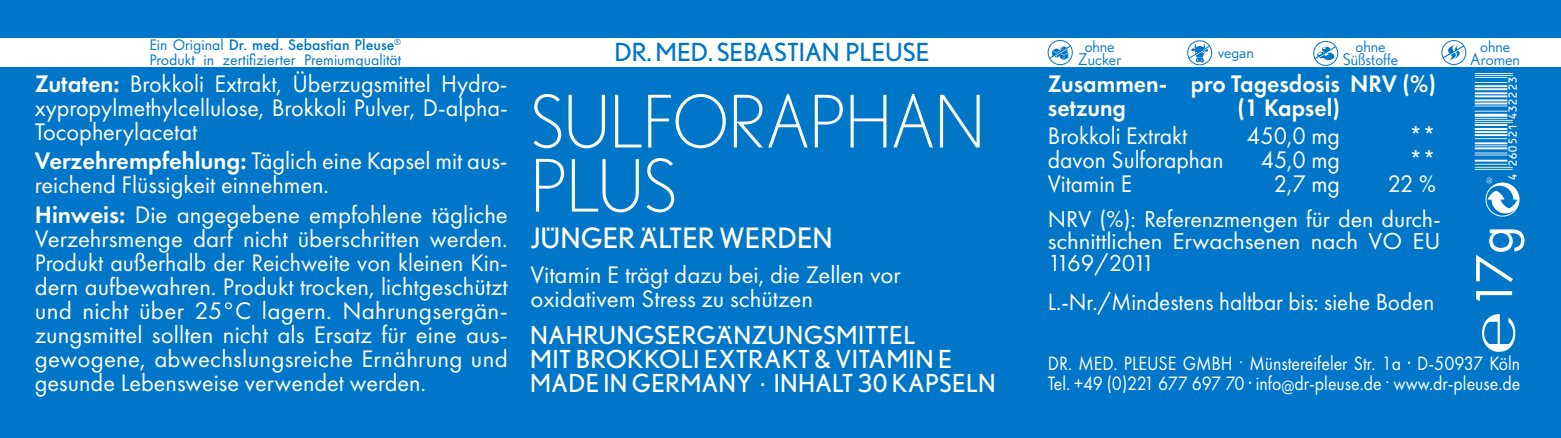
<style>
.page{position:relative;width:1561px;height:438px;background:#fff}
.page>*{position:absolute;margin:0;border:0;box-sizing:border-box;transform-origin:0 0}
.t1{font:300 72px/64px "Nobel";letter-spacing:-.01em;color:#fff}
.t2{font:54px "Futura PT";color:#fff}
.t3{font:28px "Nobel";color:#fff}
.t4{font:24.8px/24px "Futura PT";color:#fff;text-align:justify}
.t5{font:24.8px/24px "Nobel";letter-spacing:.015em;color:#fff}
.t6{font:24.8px "Futura PT";color:#fff;scale:.95 1}
.t7{font:600 24.8px "Futura PT";color:#fff;scale:.95 1}
.t8{font:24.8px "Nobel";color:#0076c8}
.t9{font:24.4px "Futura PT";color:#fff;scale:.95 1}
.t10{font:24px/22px "Futura PT";letter-spacing:-.005em;color:#fff;text-align:justify}
.t11{font:20px/20px "Futura PT";color:#fff;scale:.89 1}
.t12{font:16px "Futura PT";color:#0076c8}
.t13{font:16px/13.2px "Nobel";color:#0076c8;text-align:center}
.t14{font:500 16px "Futura PT";color:#0076c8}
.t15{font:11.2px "OCRB Std";letter-spacing:-.085em;color:#fff}
.s1{font-weight:400}
.s2{font-weight:600}
.s3{font-family:"Nobel"}
</style>
<div class="page">
<div style="left:0;top:0;width:1561px;height:437px;background:#0076c8"></div>
<img style="left:1482px;top:314px;width:33px;height:38px">
<div style="left:1486px;top:182px;width:33px;height:34px;border:1px solid #fff;border-radius:50%"></div>
<svg style="left:1486px;top:177px;width:34px;height:37px"></svg>
<hr style="left:1475px;top:73px;width:38px;height:1px;background:#fff">
<hr style="left:1475px;top:75px;width:38px;height:1px;background:#fff">
<hr style="left:1475px;top:77px;width:32px;height:1px;background:#fff">
<hr style="left:1475px;top:82px;width:32px;height:1px;background:#fff">
<hr style="left:1475px;top:85px;width:32px;height:2px;background:#fff">
<hr style="left:1475px;top:88px;width:32px;height:2px;background:#fff">
<hr style="left:1475px;top:92px;width:32px;height:2px;background:#fff">
<hr style="left:1475px;top:95px;width:32px;height:2px;background:#fff">
<hr style="left:1475px;top:99px;width:32px;height:2px;background:#fff">
<hr style="left:1475px;top:102px;width:32px;height:2px;background:#fff">
<hr style="left:1475px;top:105px;width:32px;height:1px;background:#fff">
<hr style="left:1475px;top:111px;width:32px;height:1px;background:#fff">
<hr style="left:1475px;top:114px;width:32px;height:3px;background:#fff">
<hr style="left:1475px;top:118px;width:32px;height:1px;background:#fff">
<hr style="left:1475px;top:120px;width:38px;height:1px;background:#fff">
<hr style="left:1475px;top:122px;width:38px;height:1px;background:#fff">
<hr style="left:1475px;top:124px;width:32px;height:2px;background:#fff">
<hr style="left:1475px;top:128px;width:32px;height:2px;background:#fff">
<hr style="left:1475px;top:131px;width:32px;height:2px;background:#fff">
<hr style="left:1475px;top:134px;width:32px;height:2px;background:#fff">
<hr style="left:1475px;top:138px;width:32px;height:1px;background:#fff">
<hr style="left:1475px;top:142px;width:32px;height:2px;background:#fff">
<hr style="left:1475px;top:145px;width:32px;height:1px;background:#fff">
<hr style="left:1475px;top:147px;width:32px;height:2px;background:#fff">
<hr style="left:1475px;top:152px;width:32px;height:1px;background:#fff">
<hr style="left:1475px;top:154px;width:32px;height:1px;background:#fff">
<hr style="left:1475px;top:159px;width:32px;height:2px;background:#fff">
<hr style="left:1475px;top:164px;width:32px;height:1px;background:#fff">
<hr style="left:1475px;top:167px;width:38px;height:1px;background:#fff">
<hr style="left:1475px;top:169px;width:38px;height:1px;background:#fff">
<div style="left:0;top:39px;width:1561px;height:28px;background:#fff"></div>
<svg style="left:1049px;top:45px;width:23px;height:15px"></svg>
<div style="left:1048px;top:40px;width:25px;height:25px;border:1px solid #0076c8;border-radius:50%"></div>
<svg style="left:1442px;top:44px;width:23px;height:16px"></svg>
<div style="left:1441px;top:40px;width:25px;height:25px;border:1px solid #0076c8;border-radius:50%"></div>
<svg style="left:1313px;top:45px;width:24px;height:16px"></svg>
<div style="left:1313px;top:41px;width:25px;height:25px;border:1px solid #0076c8;border-radius:50%"></div>
<svg style="left:1187px;top:43px;width:24px;height:19px"></svg>
<div style="left:1187px;top:40px;width:25px;height:25px;border:1px solid #0076c8;border-radius:50%"></div>
<p class="t14" style="left:149px;top:35px;width:253px"><span class="s1">Ein Original</span> Dr. med. Sebastian Pleuse<sup>®</sup></p>
<p class="t12" style="left:149px;top:50px;width:253px">Produkt in zertifizierter Premiumqualität</p>
<p class="t4" style="left:35px;top:71px;width:474px"><span class="s2">Zutaten:</span> Brokkoli Extrakt, Überzugsmittel Hydro&shy;xypropylmethylcellulose, Brokkoli Pulver, D-alpha-Tocopherylacetat</p>
<p class="t4" style="left:35px;top:149px;width:474px"><span class="s2">Verzehrempfehlung:</span> Täglich eine Kapsel mit aus&shy;reichend Flüssigkeit einnehmen.</p>
<p class="t4" style="left:35px;top:202px;width:474px"><span class="s2">Hinweis:</span> Die angegebene empfohlene tägliche Verzehrsmenge darf nicht überschritten werden.<br>Produkt außerhalb der Reichweite von kleinen Kin&shy;dern aufbewahren. Produkt trocken, lichtgeschützt und nicht über 25°C lagern. Nahrungsergän&shy;zungsmittel sollten nicht als Ersatz für eine aus&shy;gewogene, abwechslungsreiche Ernährung und gesunde Lebensweise verwendet werden.</p>
<p class="t8" style="left:614px;top:38px;width:317px">DR. MED. SEBASTIAN PLEUSE</p>
<p class="t1" style="left:530px;top:89px;width:456px">SULFORAPHAN<br>PLUS</p>
<p class="t3" style="left:530px;top:221px;width:304px">JÜNGER ÄLTER WERDEN</p>
<p class="t4" style="left:530px;top:262px;width:372px">Vitamin E trägt dazu bei, die Zellen vor</p>
<p class="t4" style="left:530px;top:286px;width:284px">oxidativem Stress zu schützen</p>
<p class="t5" style="left:530px;top:322px;width:423px">NAHRUNGSERGÄNZUNGSMITTEL<br>MIT BROKKOLI EXTRAKT &amp; VITAMIN E</p>
<p class="t5" style="left:530px;top:370px;width:467px">MADE IN GERMANY . INHALT 30 KAPSELN</p>
<p class="t13" style="left:1078px;top:39px;width:45px">ohne<br>Zucker</p>
<p class="t13" style="left:1343px;top:40px;width:57px">ohne<br>Süßstoffe</p>
<p class="t13" style="left:1470px;top:40px;width:51px">ohne<br>Aromen</p>
<p class="t13" style="left:1218px;top:45px;width:38px">vegan</p>
<p class="t7" style="left:1048px;top:68px;width:410px">Zusammen- pro Tagesdosis NRV (%)</p>
<p class="t7" style="left:1048px;top:92px;width:84px">setzung</p>
<p class="t7" style="left:1238px;top:92px;width:109px">(1 Kapsel)</p>
<p class="t6" style="left:1048px;top:121px;width:148px">Brokkoli Extrakt</p>
<p class="t6" style="left:1247px;top:121px;width:99px">450,0 mg</p>
<p class="t6" style="left:1409px;top:121px;width:30px">**</p>
<p class="t6" style="left:1048px;top:145px;width:186px">davon Sulforaphan</p>
<p class="t6" style="left:1261px;top:145px;width:85px">45,0 mg</p>
<p class="t6" style="left:1409px;top:145px;width:30px">**</p>
<p class="t6" style="left:1048px;top:169px;width:90px">Vitamin E</p>
<p class="t6" style="left:1274px;top:169px;width:71px">2,7 mg</p>
<p class="t6" style="left:1388px;top:169px;width:52px">22 %</p>
<p class="t10" style="left:1048px;top:208px;width:394px">NRV (%): Referenzmengen für den durch&shy;schnittlichen Erwachsenen nach VO EU 1169/2011</p>
<p class="t9" style="left:1048px;top:287px;width:408px">L.-Nr./Mindestens haltbar bis: siehe Boden</p>
<p class="t15" style="left:1507px;top:181px;width:106px;rotate:-90deg">4 260521 432223</p>
<p class="t2" style="left:1462px;top:309px;width:85px;rotate:-90deg">17g</p>
<p class="t11" style="left:1048px;top:352px;width:532px">DR. MED. PLEUSE GMBH . Münstereifeler Str. 1a <span class="s3">·</span> D-50937 Köln<br>Tel. +49 (0)221 677 697 70 <span class="s3">·</span> info@dr-pleuse.de . www.dr-pleuse.de</p>
</div>
